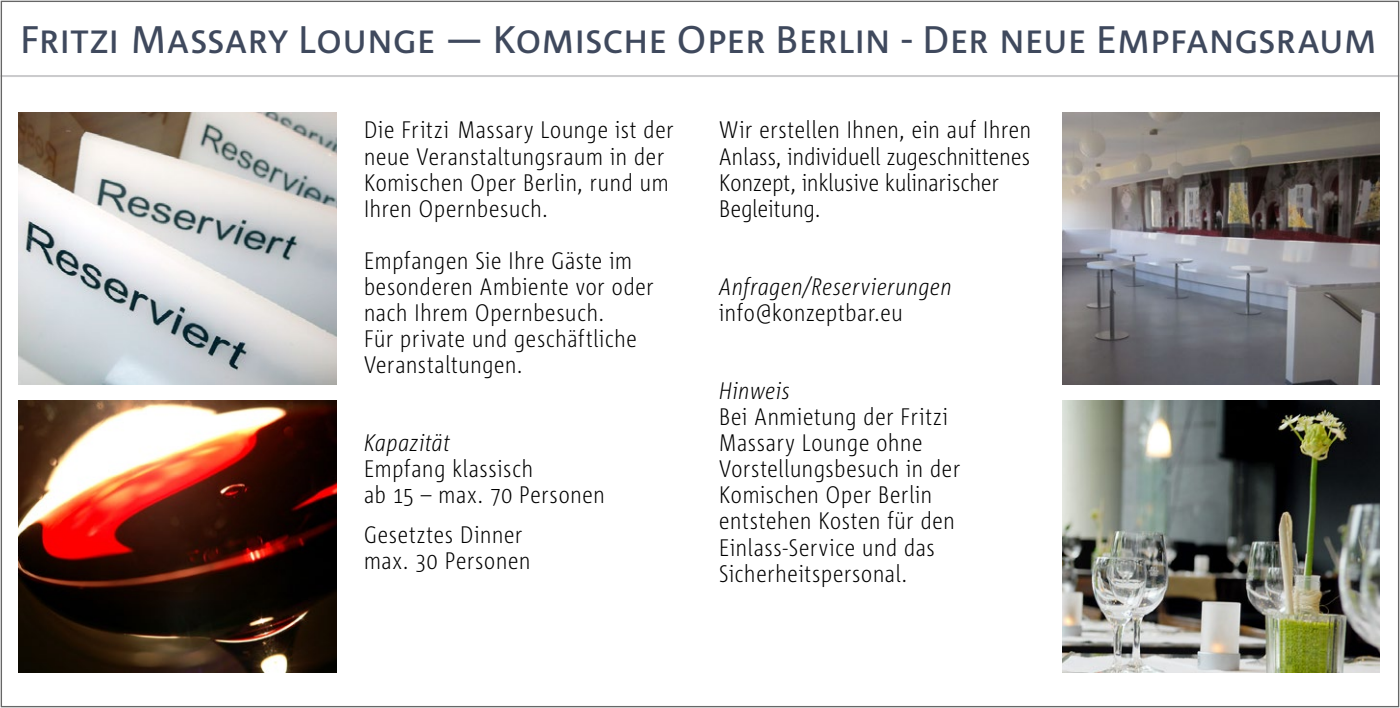
<style>
.page{position:relative;width:1400px;height:708px;background:#fff}
.page>*{position:absolute;margin:0;border:0;box-sizing:border-box;transform-origin:0 0}
.t1{font:38.4px "Corpid Caps";letter-spacing:-.025em;color:#3f495d}
.t2{font:300 23.8px/26px "Corpid Cd";letter-spacing:.03em;color:#000}
.t3{font:italic 300 23.8px "Corpid Cd";letter-spacing:.03em;color:#000}
</style>
<div class="page">
<hr style="left:1px;top:75px;width:1398px;height:2px;background:#cbcbcd">
<img style="left:18px;top:400px;width:318px;height:272px">
<img style="left:1062px;top:112px;width:318px;height:272px">
<img style="left:18px;top:112px;width:318px;height:272px">
<img style="left:1062px;top:400px;width:318px;height:272px">
<h1 class="t1" style="left:20px;top:19px;width:1359px">Fritzi Massary Lounge — Komische Oper Berlin - Der neue Empfangsraum</h1>
<p class="t2" style="left:364px;top:118px;width:311px">Die Fritzi Massary Lounge ist der neue Veranstaltungsraum in der<br>Komischen Oper Berlin, rund um<br>Ihren Opernbesuch.</p>
<p class="t2" style="left:364px;top:248px;width:291px">Empfangen Sie Ihre Gäste im besonderen Ambiente vor oder nach Ihrem Opernbesuch.<br>Für private und geschäftliche<br>Veranstaltungen.</p>
<p class="t3" style="left:364px;top:430px;width:87px">Kapazität</p>
<p class="t2" style="left:364px;top:456px;width:242px">Empfang klassisch<br>ab 15 – max. 70 Personen</p>
<p class="t2" style="left:364px;top:522px;width:168px">Gesetztes Dinner max. 30 Personen</p>
<p class="t2" style="left:719px;top:118px;width:313px">Wir erstellen Ihnen, ein auf Ihren<br>Anlass, individuell zugeschnittenes<br>Konzept, inklusive kulinarischer<br>Begleitung.</p>
<p class="t3" style="left:719px;top:274px;width:234px">Anfragen/Reservierungen</p>
<p class="t2" style="left:719px;top:300px;width:185px">info@konzeptbar.eu</p>
<p class="t3" style="left:719px;top:378px;width:72px">Hinweis</p>
<p class="t2" style="left:719px;top:404px;width:242px">Bei Anmietung der Fritzi<br>Massary Lounge ohne<br>Vorstellungsbesuch in der<br>Komischen Oper Berlin entstehen Kosten für den<br>Einlass-Service und das<br>Sicherheitspersonal.</p>
</div>
